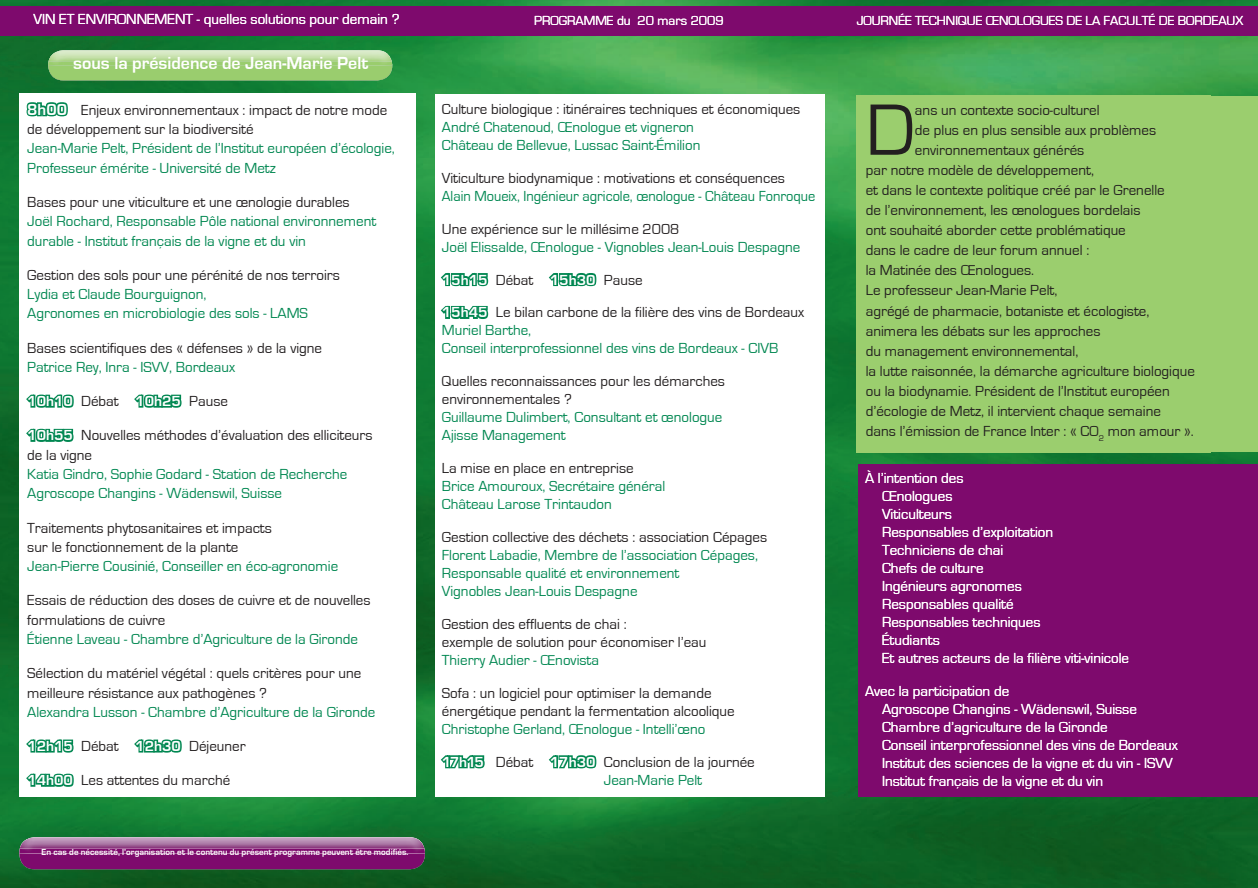
<style>
.page{position:relative;width:1258px;height:888px;background:#fff}
.page>*{position:absolute;margin:0;border:0;box-sizing:border-box;transform-origin:0 0}
.t1{font:75.3px "Eurostile";color:#231f20}
.t2{font:700 18px "Eurostile";color:#fff}
.t3{font:15px/19.4px "Eurostile";color:#231f20}
.t4{font:15px/18px "Eurostile";color:#008751}
.t5{font:15px/18px "Eurostile";color:#fff}
.t6{font:15px "Eurostile";color:#008751;scale:.96 1}
.t7{font:700 15px "Eurostile";color:#fff}
.t8{font:13.5px "Eurostile";color:#fff}
.t9{font:700 9px "Eurostile";color:#fff}
.s1{font-weight:700;font-size:16.5px;color:#fff}
.s2{font-weight:400;color:#231f20}
.s3{font-weight:700;color:#fff}
.s4{color:#008751}
.s5{color:#231f20}
</style>
<div class="page">
<img style="left:0;top:0;width:1258px;height:888px">
<div style="left:0;top:6px;width:1258px;height:30px;background:#7e0a6d"></div>
<div style="left:857px;top:95px;width:401px;height:358px;background:#9bce6e"></div>
<div style="left:1210px;top:96px;width:48px;height:356px;background:#9bce6e"></div>
<div style="left:857px;top:465px;width:401px;height:332px;background:#7e0a6d"></div>
<img style="left:48px;top:50px;width:344px;height:12px">
<img style="left:48px;top:62px;width:344px;height:18px">
<div style="left:19px;top:93px;width:397px;height:704px;background:#fff"></div>
<svg style="left:26px;top:102px;width:42px;height:15px"></svg>
<svg style="left:26px;top:394px;width:48px;height:14px"></svg>
<svg style="left:134px;top:394px;width:48px;height:14px"></svg>
<svg style="left:26px;top:428px;width:48px;height:14px"></svg>
<svg style="left:26px;top:739px;width:48px;height:14px"></svg>
<svg style="left:134px;top:739px;width:48px;height:14px"></svg>
<svg style="left:26px;top:773px;width:48px;height:14px"></svg>
<div style="left:435px;top:94px;width:389px;height:703px;background:#fff"></div>
<svg style="left:548px;top:273px;width:49px;height:14px"></svg>
<svg style="left:440px;top:272px;width:49px;height:47px"></svg>
<svg style="left:440px;top:755px;width:45px;height:14px"></svg>
<svg style="left:548px;top:755px;width:49px;height:14px"></svg>
<img style="left:19px;top:837px;width:406px;height:12px">
<div style="left:19px;top:849px;width:406px;height:20px;background:#7e0a6d"></div>
<p class="t5" style="left:33px;top:11px;width:368px">VIN ET ENVIRONNEMENT - quelles solutions pour demain ?</p>
<p class="t8" style="left:534px;top:14px;width:191px">PROGRAMME du 20 mars 2009</p>
<p class="t8" style="left:857px;top:14px;width:388px">JOURNÉE TECHNIQUE ŒNOLOGUES DE LA FACULTÉ DE BORDEAUX</p>
<p class="t2" style="left:73px;top:53px;width:296px">sous la présidence de Jean-Marie Pelt</p>
<p class="t3" style="left:27px;top:100px;width:361px"><span class="s1">8h00</span> Enjeux environnementaux : impact de notre mode de développement sur la biodiversité</p>
<p class="t4" style="left:27px;top:139px;width:369px;line-height:19.4px">Jean-Marie Pelt, Président de l’Institut européen d’écologie,<br>Professeur émérite - Université de Metz</p>
<p class="t3" style="left:27px;top:193px;width:324px">Bases pour une viticulture et une œnologie durables</p>
<p class="t4" style="left:27px;top:212px;width:351px;line-height:19.4px">Joël Rochard, Responsable Pôle national environnement durable - Institut français de la vigne et du vin</p>
<p class="t3" style="left:27px;top:265px;width:314px">Gestion des sols pour une pérénité de nos terroirs</p>
<p class="t4" style="left:27px;top:285px;width:282px;line-height:19.4px">Lydia et Claude Bourguignon,<br>Agronomes en microbiologie des sols - LAMS</p>
<p class="t3" style="left:27px;top:338px;width:296px">Bases scientifiques des « défenses » de la vigne</p>
<p class="t4" style="left:27px;top:358px;width:209px">Patrice Rey, Inra - ISVV, Bordeaux</p>
<p class="t7" style="left:27px;top:393px;width:202px">10h10 <span class="s2">Débat</span> 10h25 <span class="s2">Pause</span></p>
<p class="t3" style="left:27px;top:426px;width:347px"><span class="s3">10h55</span> Nouvelles méthodes d’évaluation des elliciteurs de la vigne</p>
<p class="t4" style="left:27px;top:465px;width:321px;line-height:19.4px">Katia Gindro, Sophie Godard - Station de Recherche<br>Agroscope Changins - Wädenswil, Suisse</p>
<p class="t3" style="left:27px;top:518px;width:246px">Traitements phytosanitaires et impacts sur le fonctionnement de la plante</p>
<p class="t4" style="left:27px;top:557px;width:312px">Jean-Pierre Cousinié, Conseiller en éco-agronomie</p>
<p class="t3" style="left:27px;top:591px;width:345px">Essais de réduction des doses de cuivre et de nouvelles formulations de cuivre</p>
<p class="t4" style="left:27px;top:630px;width:332px">Étienne Laveau - Chambre d’Agriculture de la Gironde</p>
<p class="t3" style="left:27px;top:664px;width:335px">Sélection du matériel végétal : quels critères pour une meilleure résistance aux pathogènes ?</p>
<p class="t4" style="left:27px;top:703px;width:349px">Alexandra Lusson - Chambre d’Agriculture de la Gironde</p>
<p class="t3" style="left:27px;top:737px;width:220px"><span class="s3">12h15</span> Débat <span class="s3">12h30</span> Déjeuner</p>
<p class="t3" style="left:27px;top:771px;width:205px"><span class="s3">14h00</span> Les attentes du marché</p>
<p class="t9" style="left:42px;top:847px;width:368px">En cas de nécessité, l’organisation et le contenu du présent programme peuvent être modifiés.</p>
<p class="t3" style="left:442px;top:100px;width:360px">Culture biologique : itinéraires techniques et économiques</p>
<p class="t4" style="left:442px;top:118px;width:260px">André Chatenoud, Œnologue et vigneron<br>Château de Bellevue, Lussac Saint-Émilion</p>
<p class="t3" style="left:442px;top:168px;width:345px">Viticulture biodynamique : motivations et conséquences</p>
<p class="t6" style="left:442px;top:188px;width:391px">Alain Moueix, Ingénieur agricole, œnologue - Château Fonroque</p>
<p class="t3" style="left:442px;top:219px;width:239px">Une expérience sur le millésime 2008</p>
<p class="t3" style="left:442px;top:231px;width:364px;line-height:32.8px"><span class="s4">Joël Elissalde, Œnologue - Vignobles Jean-Louis Despagne<br></span><span class="s3">15h15</span> Débat <span class="s3">15h30</span> Pause<br><span class="s3">15h45</span> Le bilan carbone de la filière des vins de Bordeaux</p>
<p class="t4" style="left:442px;top:322px;width:338px">Muriel Barthe,<br>Conseil interprofessionnel des vins de Bordeaux - CIVB</p>
<p class="t3" style="left:442px;top:373px;width:285px;line-height:18px">Quelles reconnaissances pour les démarches environnementales ?</p>
<p class="t4" style="left:442px;top:409px;width:282px">Guillaume Dulimbert, Consultant et œnologue<br>Ajisse Management</p>
<p class="t3" style="left:442px;top:459px;width:193px">La mise en place en entreprise</p>
<p class="t4" style="left:442px;top:478px;width:225px">Brice Amouroux, Secrétaire général<br>Château Larose Trintaudon</p>
<p class="t3" style="left:442px;top:528px;width:327px">Gestion collective des déchets : association Cépages</p>
<p class="t4" style="left:442px;top:546px;width:318px">Florent Labadie, Membre de l’association Cépages,<br>Responsable qualité et environnement<br>Vignobles Jean-Louis Despagne</p>
<p class="t3" style="left:442px;top:615px;width:266px;line-height:18px">Gestion des effluents de chai :<br>exemple de solution pour économiser l’eau</p>
<p class="t4" style="left:442px;top:651px;width:159px">Thierry Audier - Œnovista</p>
<p class="t3" style="left:442px;top:684px;width:294px;line-height:18px">Sofa : un logiciel pour optimiser la demande énergétique pendant la fermentation alcoolique</p>
<p class="t4" style="left:442px;top:713px;width:314px;line-height:32.8px">Christophe Gerland, Œnologue - Intelli’œno<br><span class="s3">17h15</span> <span class="s5">Débat</span> <span class="s3">17h30</span> <span class="s5">Conclusion de la journée</span></p>
<p class="t4" style="left:604px;top:771px;width:100px">Jean-Marie Pelt</p>
<h1 class="t1" style="left:866px;top:89px;width:51px">D</h1>
<p class="t3" style="left:915px;top:100px;width:186px">ans un contexte socio-culturel</p>
<p class="t3" style="left:915px;top:120px;width:243px">de plus en plus sensible aux problèmes</p>
<p class="t3" style="left:915px;top:140px;width:171px">environnementaux générés</p>
<p class="t3" style="left:866px;top:161px;width:230px">par notre modèle de développement,</p>
<p class="t3" style="left:866px;top:181px;width:300px">et dans le contexte politique créé par le Grenelle</p>
<p class="t3" style="left:866px;top:201px;width:276px">de l’environnement, les œnologues bordelais</p>
<p class="t3" style="left:866px;top:221px;width:262px">ont souhaité aborder cette problématique</p>
<p class="t3" style="left:866px;top:241px;width:225px">dans le cadre de leur forum annuel :</p>
<p class="t3" style="left:866px;top:261px;width:170px">la Matinée des Œnologues.</p>
<p class="t3" style="left:866px;top:281px;width:193px">Le professeur Jean-Marie Pelt,</p>
<p class="t3" style="left:866px;top:301px;width:285px">agrégé de pharmacie, botaniste et écologiste,</p>
<p class="t3" style="left:866px;top:321px;width:236px">animera les débats sur les approches</p>
<p class="t3" style="left:866px;top:341px;width:214px">du management environnemental,</p>
<p class="t3" style="left:866px;top:362px;width:331px">la lutte raisonnée, la démarche agriculture biologique</p>
<p class="t3" style="left:866px;top:382px;width:305px">ou la biodynamie. Président de l’Institut européen</p>
<p class="t3" style="left:866px;top:402px;width:297px">d’écologie de Metz, il intervient chaque semaine</p>
<p class="t3" style="left:866px;top:422px;width:330px">dans l’émission de France Inter : « CO<sub>2</sub> mon amour ».</p>
<p class="t5" style="left:882px;top:470px;width:249px;text-indent:-17px">À l’intention des<br>Œnologues<br>Viticulteurs<br>Responsables d’exploitation<br>Techniciens de chai<br>Chefs de culture<br>Ingénieurs agronomes<br>Responsables qualité<br>Responsables techniques<br>Étudiants<br>Et autres acteurs de la filière viti-vinicole</p>
<p class="t5" style="left:882px;top:683px;width:297px;text-indent:-17px">Avec la participation de<br>Agroscope Changins - Wädenswil, Suisse Chambre d’agriculture de la Gironde<br>Conseil interprofessionnel des vins de Bordeaux Institut des sciences de la vigne et du vin - ISVV Institut français de la vigne et du vin</p>
</div>
